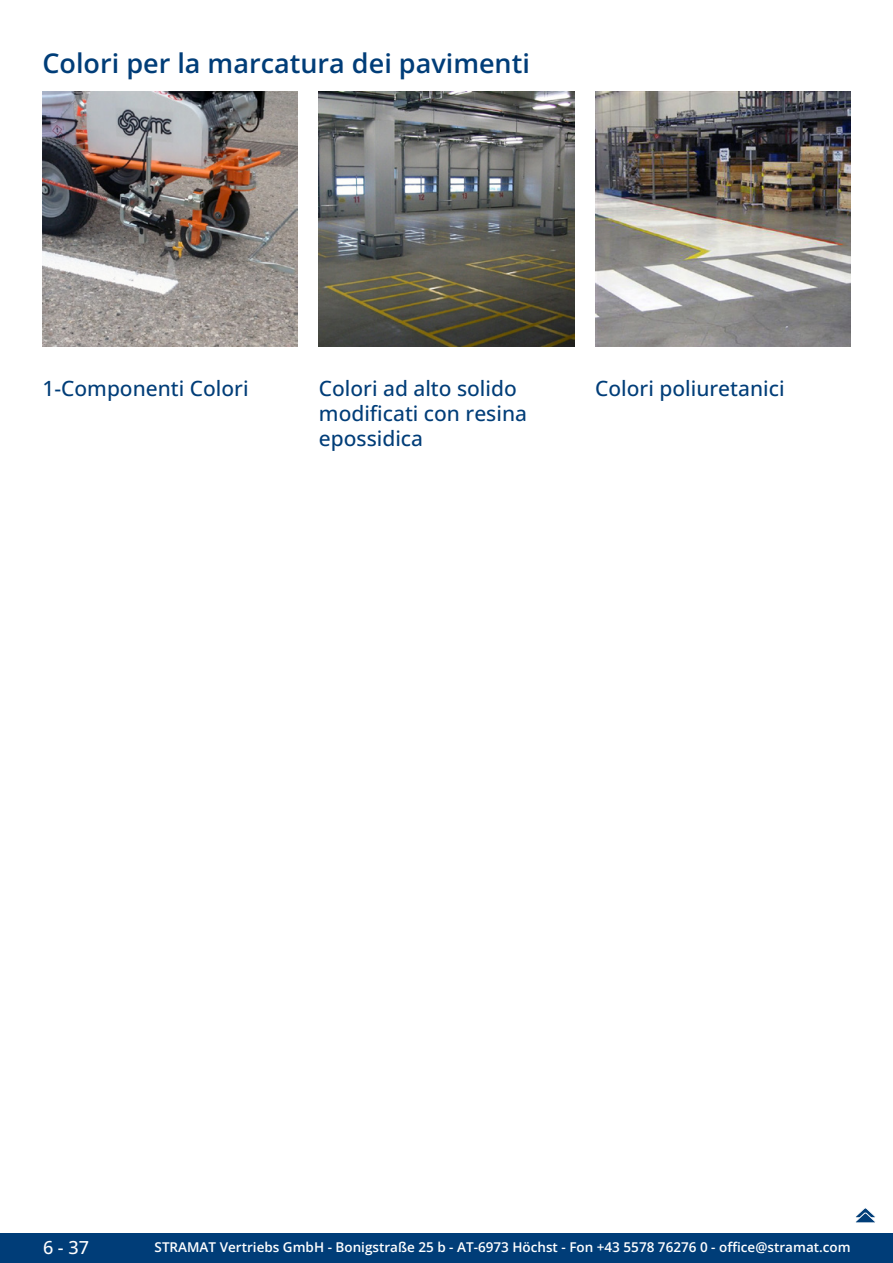
<style>
.page{position:relative;width:893px;height:1263px;background:#fff}
.page>*{position:absolute;margin:0;border:0;box-sizing:border-box;transform-origin:0 0}
.GruppeName{font:600 27px "Open Sans";color:#003d78}
.Übersicth{font:500 21px/25.2px "Open Sans";color:#003d78}
.t1{font:500 18px "Open Sans";color:#fff}
.t2{font:600 13.5px "Open Sans";color:#fff}
</style>
<div class="page">
<div style="left:0;top:1233px;width:893px;height:30px;background:#003d78"></div>
<img style="left:43px;top:91px;width:255px;height:256px">
<img style="left:319px;top:91px;width:255px;height:256px">
<img style="left:595px;top:91px;width:255px;height:256px">
<svg style="left:855px;top:1208px;width:21px;height:15px"></svg>
<p class="GruppeName" style="left:43px;top:44px;width:489px">Colori per la marcatura dei pavimenti</p>
<p class="Übersicth" style="left:43px;top:375px;width:208px">1-Componenti Colori</p>
<p class="Übersicth" style="left:319px;top:375px;width:210px">Colori ad alto solido modificati con resina epossidica</p>
<p class="Übersicth" style="left:595px;top:375px;width:191px">Colori poliuretanici</p>
<h3 class="t1" style="left:43px;top:1234px;width:48px">6 - 37</h3>
<p class="t2" style="left:155px;top:1238px;width:698px">STRAMAT Vertriebs GmbH - Bonigstraße 25 b - AT-6973 Höchst - Fon +43 5578 76276 0 - office@stramat.com</p>
</div>
